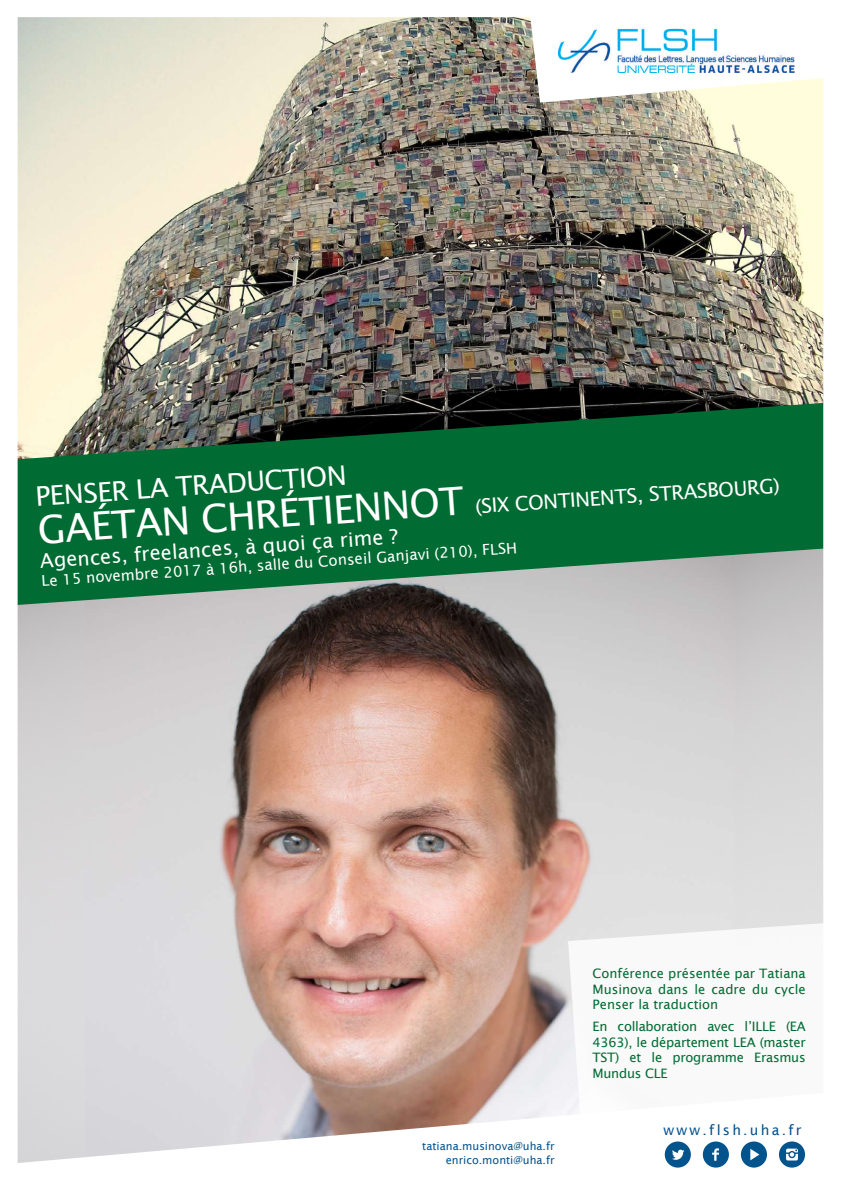
<style>
.page{position:relative;width:842px;height:1191px;background:#fff}
.page>*{position:absolute;margin:0;border:0;box-sizing:border-box;transform-origin:0 0}
.t1{font:27px "Lucida Sans";color:#fff}
.t2{font:20px/24px "Lucida Sans";color:#fff}
.t3{font:700 16.5px "DIN Pro";letter-spacing:.365em;color:#0153a0}
.t4{font:15px "Lucida Sans";color:#fff}
.t5{font:14px "Lucida Sans";letter-spacing:.16em;color:#03538d}
.t6{font:13px/15.6px "Lucida Sans";letter-spacing:-.01em;color:#006b32;text-align:justify}
.t7{font:11px/13.7px "Lucida Sans";color:#03538d;text-align:right}
.s1{font-size:39px}
</style>
<div class="page">
<img style="left:17px;top:17px;width:807px;height:1151px">
<img style="left:558px;top:25px;width:236px;height:48px">
<svg style="left:778px;top:1141px;width:27px;height:26px"></svg>
<div style="left:741px;top:1141px;width:26px;height:26px;background:#03538d;border-radius:50%"></div>
<svg style="left:665px;top:1141px;width:76px;height:26px"></svg>
<svg style="left:750px;top:1148px;width:18px;height:12px"></svg>
<svg style="left:568px;top:922px;width:256px;height:195px"></svg>
<h1 class="t1" style="left:34px;top:481px;width:313px;rotate:-4deg">PENSER LA TRADUCTION</h1>
<h2 class="t2" style="left:38px;top:525px;width:745px;rotate:-4deg"><span class="s1">GAÉTAN CHRÉTIENNOT</span> (SIX CONTINENTS, STRASBOURG)<br>Agences, freelances, à quoi ça rime ?</h2>
<p class="t4" style="left:41px;top:572px;width:478px;rotate:-4deg">Le 15 novembre 2017 à 16h, salle du Conseil Ganjavi (210), FLSH</p>
<p class="t6" style="left:592px;top:965px;width:215px">Conférence présentée par Tatiana Musinova dans le cadre du cycle Penser la traduction</p>
<p class="t6" style="left:592px;top:1018px;width:215px">En collaboration avec l’ILLE (EA 4363), le département LEA (master TST) et le programme Erasmus Mundus CLE</p>
<p class="t7" style="left:422px;top:1139px;width:134px">tatiana.musinova@uha.fr enrico.monti@uha.fr</p>
<p class="t5" style="left:663px;top:1122px;width:140px">www.flsh.uha.fr</p>
<p class="t3" style="left:662px;top:1117px;width:143px">www.uha.fr</p>
</div>
